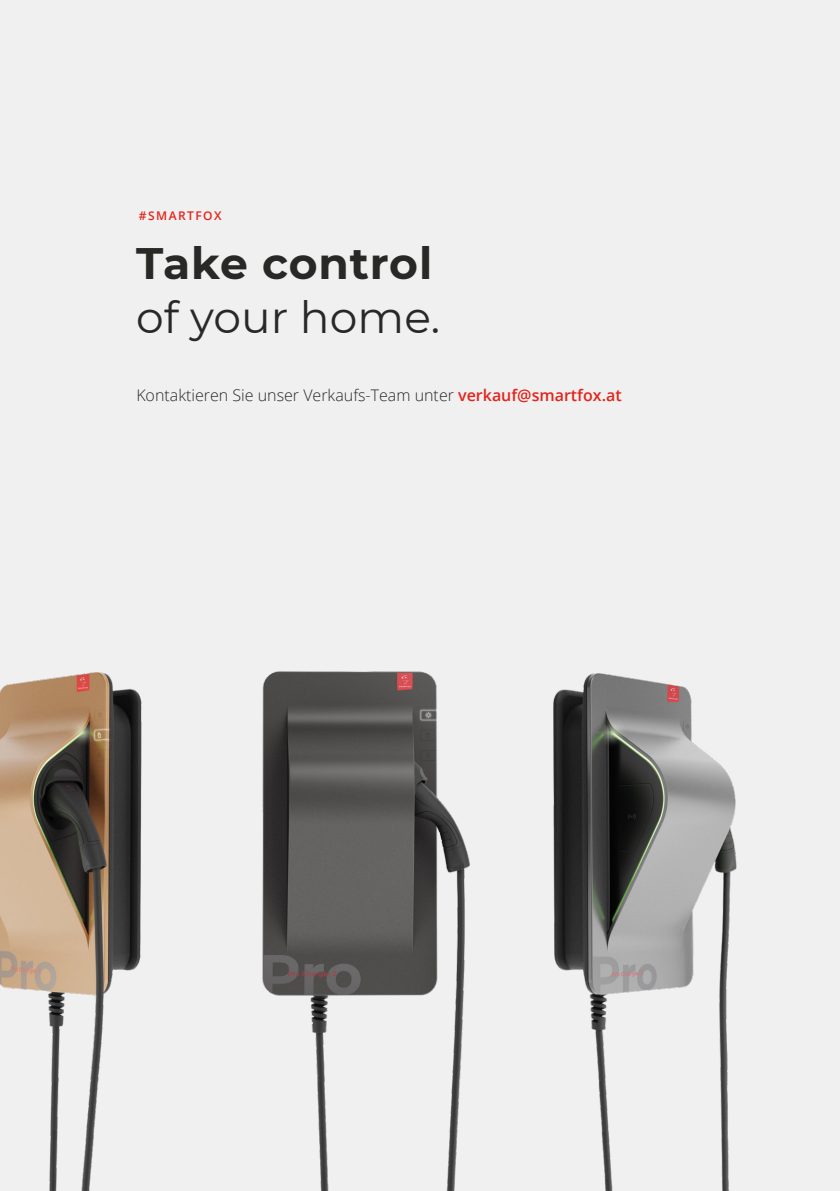
<style>
.page{position:relative;width:840px;height:1191px;background:#fff}
.page>*{position:absolute;margin:0;border:0;box-sizing:border-box;transform-origin:0 0}
.t1{font:700 44px "Montserrat";letter-spacing:.02em;color:#282827}
.t2{font:44px "Montserrat";color:#282827}
.t3{font:300 16px "Open Sans";color:#282827}
.t4{font:600 12px "Open Sans";letter-spacing:.12em;color:#e2241c}
.s1{font-weight:600;color:#e2241c}
</style>
<div class="page">
<div style="left:0;top:0;width:839px;height:1191px;background:#f0f0f0"></div>
<img style="left:0;top:671px;width:737px;height:520px">
<p class="t4" style="left:139px;top:207px;width:84px">#SMARTFOX</p>
<h1 class="t1" style="left:136px;top:231px;width:297px">Take control</h1>
<h1 class="t2" style="left:136px;top:287px;width:305px">of your home.</h1>
<p class="t3" style="left:136px;top:385px;width:486px">Kontaktieren Sie unser Verkaufs-Team unter <span class="s1">verkauf@smartfox.at</span></p>
</div>
